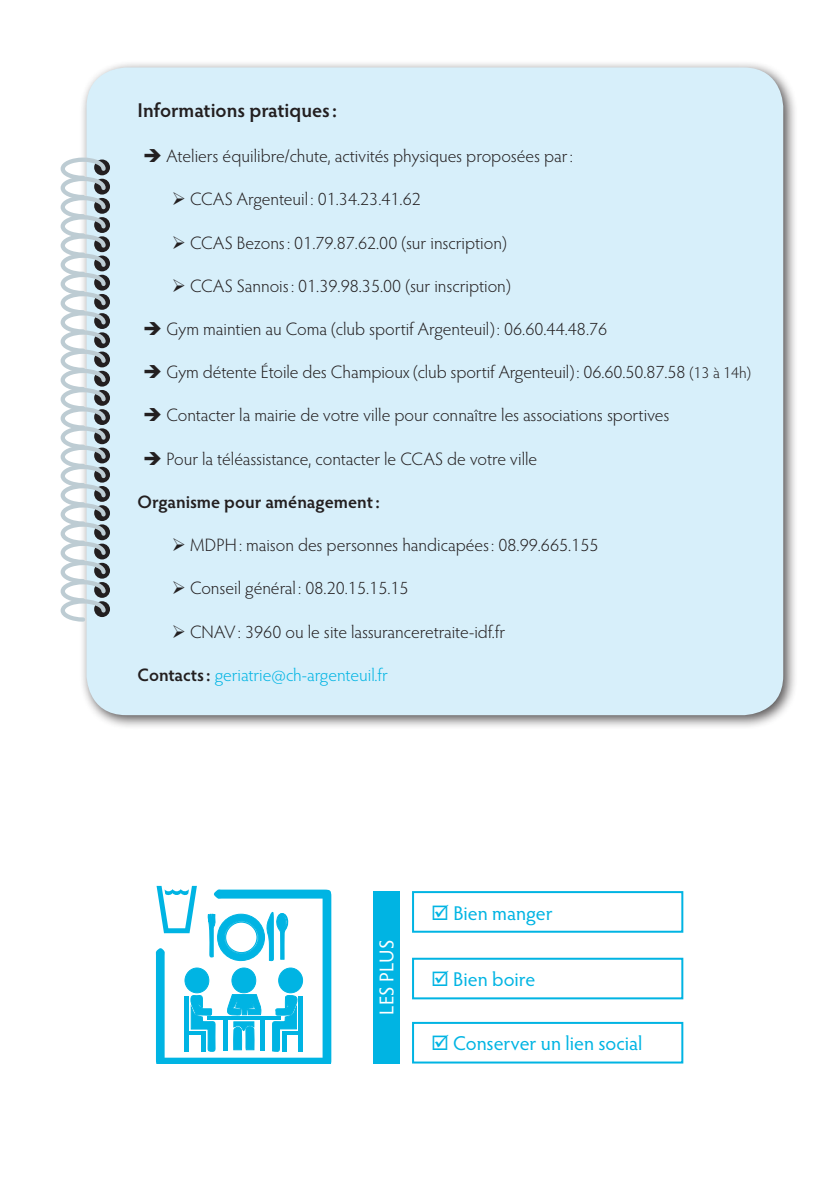
<style>
.page{position:relative;width:840px;height:1191px;background:#fff}
.page>*{position:absolute;margin:0;border:0;box-sizing:border-box;transform-origin:0 0}
.t1{font:20px "Hypatia Sans Pro";letter-spacing:-.005em;color:#00b4e3}
.t2{font:600 20px "Hypatia Sans Pro";color:#231f20}
.t3{font:20px "Hypatia Sans Pro";letter-spacing:.01em;color:#fff}
.t4{font:300 18px "Hypatia Sans Pro";color:#231f20}
.t5{font:300 18px "Hypatia Sans Pro";letter-spacing:-.005em;color:#00b4e3}
.t6{font:600 18px "Hypatia Sans Pro";color:#231f20}
.s1{font-size:16px}
.s2{font-weight:600;color:#231f20}
</style>
<div class="page">
<div style="left:79px;top:60px;width:718px;height:670px;background:#231f20;opacity:.75"></div>
<div style="left:86px;top:67px;width:696px;height:648px;background:#d7effa;border-radius:40px"></div>
<svg style="left:94px;top:601px;width:16px;height:16px"></svg>
<svg style="left:94px;top:582px;width:16px;height:16px"></svg>
<div style="left:94px;top:563px;width:16px;height:15px;background:#231f20;border-radius:50%"></div>
<svg style="left:94px;top:543px;width:16px;height:16px"></svg>
<svg style="left:94px;top:524px;width:16px;height:16px"></svg>
<svg style="left:94px;top:505px;width:16px;height:16px"></svg>
<svg style="left:94px;top:486px;width:16px;height:16px"></svg>
<div style="left:94px;top:467px;width:16px;height:15px;background:#231f20;border-radius:50%"></div>
<svg style="left:94px;top:447px;width:16px;height:16px"></svg>
<svg style="left:94px;top:428px;width:16px;height:16px"></svg>
<svg style="left:94px;top:409px;width:16px;height:16px"></svg>
<svg style="left:94px;top:390px;width:16px;height:16px"></svg>
<div style="left:94px;top:371px;width:16px;height:15px;background:#231f20;border-radius:50%"></div>
<svg style="left:94px;top:351px;width:16px;height:16px"></svg>
<svg style="left:94px;top:332px;width:16px;height:16px"></svg>
<svg style="left:94px;top:313px;width:16px;height:16px"></svg>
<svg style="left:94px;top:294px;width:16px;height:16px"></svg>
<svg style="left:94px;top:275px;width:16px;height:15px"></svg>
<svg style="left:94px;top:255px;width:16px;height:16px"></svg>
<svg style="left:94px;top:236px;width:16px;height:16px"></svg>
<svg style="left:94px;top:217px;width:16px;height:16px"></svg>
<svg style="left:94px;top:198px;width:16px;height:16px"></svg>
<svg style="left:94px;top:179px;width:16px;height:15px"></svg>
<svg style="left:94px;top:159px;width:16px;height:16px"></svg>
<svg style="left:60px;top:155px;width:48px;height:469px"></svg>
<svg style="left:155px;top:886px;width:176px;height:177px"></svg>
<div style="left:184px;top:995px;width:5px;height:56px;background:#00b4e3"></div>
<div style="left:298px;top:995px;width:5px;height:56px;background:#00b4e3"></div>
<hr style="left:186px;top:1031px;width:19px;height:4px;background:#00b4e3">
<hr style="left:282px;top:1031px;width:18px;height:4px;background:#00b4e3">
<hr style="left:201px;top:1032px;width:4px;height:19px;background:#00b4e3">
<hr style="left:282px;top:1032px;width:4px;height:19px;background:#00b4e3">
<div style="left:260px;top:1018px;width:5px;height:33px;background:#00b4e3"></div>
<div style="left:223px;top:1018px;width:5px;height:33px;background:#00b4e3"></div>
<hr style="left:208px;top:1016px;width:73px;height:4px;background:#00b4e3">
<div style="left:412px;top:957px;width:271px;height:42px;border:2px solid #00b4e3"></div>
<div style="left:412px;top:891px;width:271px;height:41px;border:2px solid #00b4e3"></div>
<div style="left:412px;top:1022px;width:271px;height:41px;border:2px solid #00b4e3"></div>
<div style="left:372px;top:891px;width:27px;height:172px;background:#00b4e3"></div>
<p class="t2" style="left:137px;top:96px;width:201px">Informations pratiques:</p>
<p class="t4" style="left:143px;top:144px;width:431px">➔ Ateliers équilibre/chute, activités physiques proposées par:</p>
<p class="t4" style="left:171px;top:187px;width:250px">➢ CCAS Argenteuil : 01.34.23.41.62</p>
<p class="t4" style="left:171px;top:231px;width:336px">➢ CCAS Bezons: 01.79.87.62.00 (sur inscription)</p>
<p class="t4" style="left:171px;top:274px;width:340px">➢ CCAS Sannois: 01.39.98.35.00 (sur inscription)</p>
<p class="t4" style="left:143px;top:317px;width:465px">➔ Gym maintien au Coma (club sportif Argenteuil): 06.60.44.48.76</p>
<p class="t4" style="left:143px;top:360px;width:609px">➔ Gym détente Étoile des Champioux (club sportif Argenteuil): 06.60.50.87.58 <span class="s1">(13 à 14h)</span></p>
<p class="t4" style="left:143px;top:403px;width:527px">➔ Contacter la mairie de votre ville pour connaître les associations sportives</p>
<p class="t4" style="left:143px;top:447px;width:395px">➔ Pour la téléassistance, contacter le CCAS de votre ville</p>
<p class="t6" style="left:137px;top:489px;width:243px">Organisme pour aménagement:</p>
<p class="t4" style="left:171px;top:533px;width:428px">➢ MDPH: maison des personnes handicapées: 08.99.665.155</p>
<p class="t4" style="left:171px;top:576px;width:238px">➢ Conseil général : 08.20.15.15.15</p>
<p class="t4" style="left:171px;top:619px;width:335px">➢ CNAV: 3960 ou le site lassuranceretraite-idf.fr</p>
<p class="t5" style="left:137px;top:663px;width:251px"><span class="s2">Contacts:</span> geriatrie@ch-argenteuil.fr</p>
<p class="t3" style="left:373px;top:1015px;width:77px;rotate:-90deg">LES PLUS</p>
<p class="t1" style="left:431px;top:899px;width:123px">☑ Bien manger</p>
<p class="t1" style="left:431px;top:966px;width:106px">☑ Bien boire</p>
<p class="t1" style="left:431px;top:1030px;width:213px">☑ Conserver un lien social</p>
</div>
